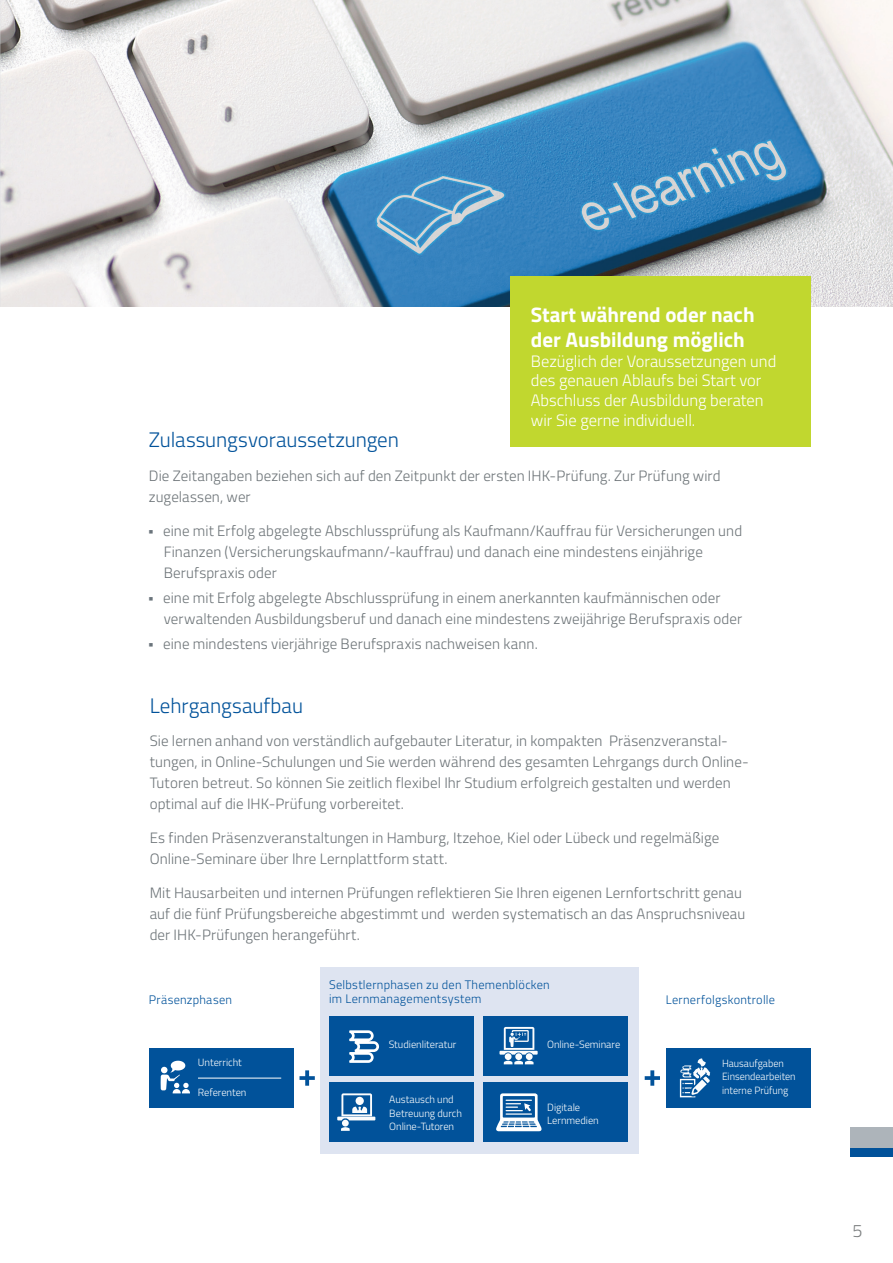
<style>
.page{position:relative;width:893px;height:1263px;background:#fff}
.page>*{position:absolute;margin:0;border:0;box-sizing:border-box;transform-origin:0 0}
.t1{font:300 21px "Titillium Web";letter-spacing:-.005em;color:#01529a}
.t2{font:700 21px/25.2px "Titillium Web";color:#fff}
.t3{font:300 18px "Titillium Web";color:#7b7e7f}
.t4{font:300 16.5px/19.8px "Titillium Web";color:#fff}
.t5{font:300 15px/21px "Titillium Web";letter-spacing:.005em;color:#6c7377}
.t6{font:300 12.3px/14.9px "Titillium Web";letter-spacing:.02em;color:#01529a}
.t7{font:300 10.5px/13.5px "Titillium Web";letter-spacing:-.005em;color:#fff}
</style>
<div class="page">
<img style="left:1px;top:0;width:892px;height:306px">
<img style="left:0;top:0;width:1px;height:306px">
<div style="left:850px;top:1127px;width:43px;height:22px;background:#adb4ba"></div>
<div style="left:850px;top:1148px;width:43px;height:9px;background:#01529a"></div>
<div style="left:321px;top:967px;width:318px;height:187px;background:#dee4f1"></div>
<div style="left:329px;top:1016px;width:145px;height:59px;background:#01529a"></div>
<div style="left:483px;top:1016px;width:145px;height:59px;background:#01529a"></div>
<svg style="left:299px;top:1070px;width:16px;height:16px"></svg>
<div style="left:149px;top:1048px;width:144px;height:60px;background:#01529a"></div>
<hr style="left:198px;top:1078px;width:83px;height:1px;background:#fff">
<svg style="left:160px;top:1061px;width:30px;height:32px"></svg>
<svg style="left:349px;top:1030px;width:30px;height:33px"></svg>
<svg style="left:499px;top:1027px;width:39px;height:37px"></svg>
<div style="left:483px;top:1082px;width:145px;height:60px;background:#01529a"></div>
<svg style="left:645px;top:1070px;width:15px;height:16px"></svg>
<div style="left:666px;top:1048px;width:144px;height:60px;background:#01529a"></div>
<svg style="left:697px;top:1058px;width:9px;height:9px"></svg>
<svg style="left:680px;top:1065px;width:30px;height:32px"></svg>
<div style="left:329px;top:1082px;width:145px;height:60px;background:#01529a"></div>
<div style="left:342px;top:1120px;width:7px;height:6px;background:#fbfcfd;border-radius:50%"></div>
<svg style="left:341px;top:1127px;width:9px;height:4px"></svg>
<svg style="left:337px;top:1093px;width:38px;height:27px"></svg>
<div style="left:356px;top:1097px;width:8px;height:8px;background:#fbfcfd;border-radius:50%"></div>
<svg style="left:496px;top:1093px;width:45px;height:38px"></svg>
<div style="left:510px;top:276px;width:300px;height:171px;background:#c1d72f"></div>
<h1 class="t2" style="left:531px;top:301px;width:225px">Start während oder nach der Ausbildung möglich</h1>
<p class="t4" style="left:531px;top:350px;width:247px">Bezüglich der Voraussetzungen und des genauen Ablaufs bei Start vor<br>Abschluss der Ausbildung beraten wir Sie gerne individuell.</p>
<h1 class="t1" style="left:149px;top:425px;width:252px">Zulassungsvoraussetzungen</h1>
<p class="t5" style="left:149px;top:464px;width:573px">Die Zeitangaben beziehen sich auf den Zeitpunkt der ersten IHK-Prüfung. Zur Prüfung wird zugelassen, wer</p>
<p class="t5" style="left:163px;top:519px;width:581px">eine mit Erfolg abgelegte Abschlussprüfung als Kaufmann/Kauffrau für Versicherungen und<br>Finanzen (Versicherungskaufmann/-kauffrau) und danach eine mindestens einjährige<br>Berufspraxis oder</p>
<p class="t5" style="left:163px;top:586px;width:580px">eine mit Erfolg abgelegte Abschlussprüfung in einem anerkannten kaufmännischen oder verwaltenden Ausbildungsberuf und danach eine mindestens zweijährige Berufspraxis oder</p>
<p class="t5" style="left:163px;top:633px;width:376px">eine mindestens vierjährige Berufspraxis nachweisen kann.</p>
<h1 class="t1" style="left:150px;top:690px;width:155px">Lehrgangsaufbau</h1>
<p class="t5" style="left:150px;top:730px;width:601px">Sie lernen anhand von verständlich aufgebauter Literatur, in kompakten Präsenzveranstal&shy;tungen, in Online-Schulungen und Sie werden während des gesamten Lehrgangs durch Online-Tutoren betreut. So können Sie zeitlich flexibel Ihr Studium erfolgreich gestalten und werden optimal auf die IHK-Prüfung vorbereitet.</p>
<p class="t5" style="left:150px;top:827px;width:571px">Es finden Präsenzveranstaltungen in Hamburg, Itzehoe, Kiel oder Lübeck und regelmäßige<br>Online-Seminare über Ihre Lernplattform statt.</p>
<p class="t5" style="left:150px;top:881px;width:597px">Mit Hausarbeiten und internen Prüfungen reflektieren Sie Ihren eigenen Lernfortschritt genau auf die fünf Prüfungsbereiche abgestimmt und werden systematisch an das Anspruchsniveau der IHK-Prüfungen herangeführt.</p>
<p class="t6" style="left:149px;top:991px;width:85px">Präsenzphasen</p>
<p class="t7" style="left:198px;top:1055px;width:45px">Unterricht</p>
<p class="t7" style="left:198px;top:1085px;width:50px">Referenten</p>
<p class="t6" style="left:329px;top:976px;width:222px">Selbstlernphasen zu den Themenblöcken im Lernmanagementsystem</p>
<p class="t7" style="left:389px;top:1037px;width:69px">Studienliteratur</p>
<p class="t7" style="left:389px;top:1092px;width:74px">Austausch und<br>Betreuung durch<br>Online-Tutoren</p>
<p class="t7" style="left:547px;top:1037px;width:75px">Online-Seminare</p>
<p class="t7" style="left:547px;top:1101px;width:53px;line-height:12.6px">Digitale<br>Lernmedien</p>
<p class="t6" style="left:666px;top:991px;width:111px">Lernerfolgskontrolle</p>
<p class="t7" style="left:722px;top:1056px;width:75px">Hausaufgaben<br>Einsendearbeiten interne Prüfung</p>
<p class="t3" style="left:852px;top:1217px;width:12px">5</p>
</div>
